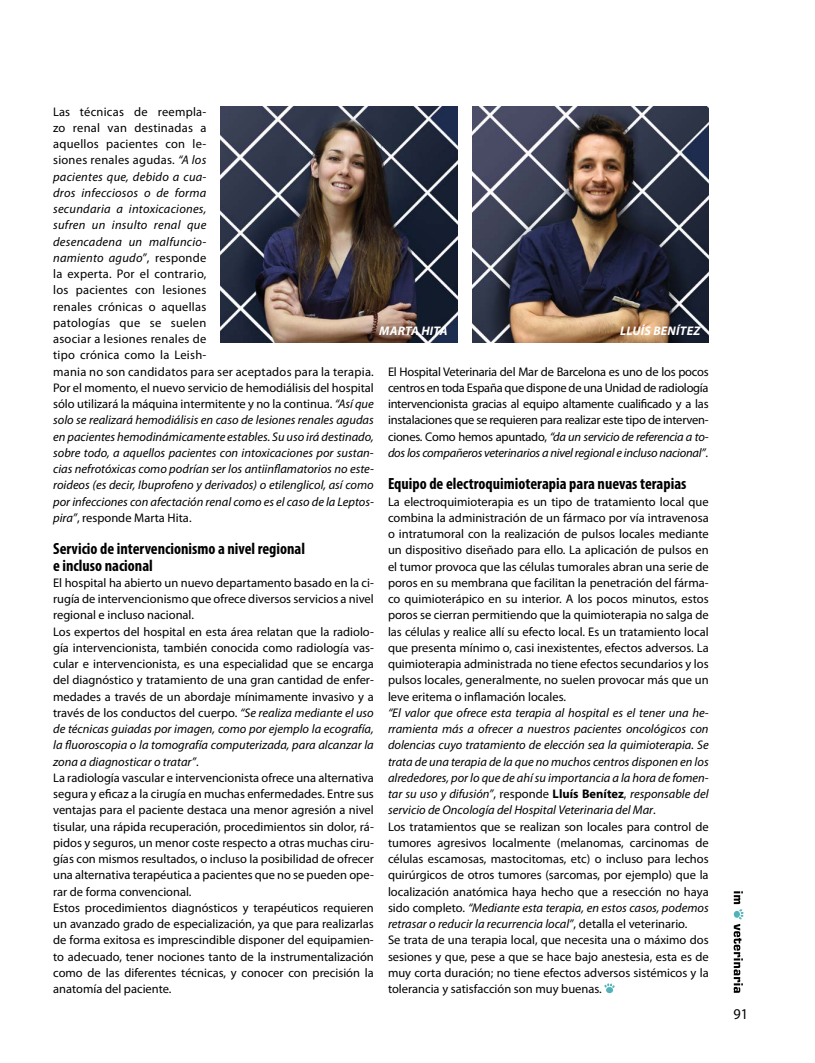
<style>
.page{position:relative;width:815px;height:1063px;background:#fff}
.page>*{position:absolute;margin:0;border:0;box-sizing:border-box;transform-origin:0 0}
.t1{font:700 condensed 16.25px/16.2px "Myriad Pro";color:#000}
.t2{font:15px "Myriad Pro";color:#000;scale:.95 1}
.t3{font:12.5px/16.2px "Myriad Pro";color:#000;text-align:justify}
.t4{font:italic 12.5px/16.2px "Myriad Pro";color:#000}
.t5{font:italic 700 12.5px "Myriad Pro";letter-spacing:.02em;color:#fff}
.s1{font-style:normal}
.s2{font-style:italic}
.s3{font-weight:700}
</style>
<div class="page">
<svg style="left:734px;top:891px;width:10px;height:102px"></svg>
<div style="left:606px;top:987px;width:7px;height:6px;background:#51b3b9;border-radius:50%"></div>
<svg style="left:604px;top:983px;width:11px;height:5px"></svg>
<img style="left:221px;top:106px;width:236px;height:237px">
<img style="left:472px;top:106px;width:237px;height:237px">
<p class="t4" style="left:53px;top:103px;width:322px"><span class="s1">Las técnicas de reempla-<br>zo renal van destinadas a<br>aquellos pacientes con le-<br>siones renales agudas.</span> “A los<br>pacientes que, debido a cua-<br>dros infecciosos o de forma<br>secundaria a intoxicaciones,<br>sufren un insulto renal que<br>desencadena un malfuncio-<br>namiento agudo”<span class="s1">, responde<br>la experta. Por el contrario,<br>los pacientes con lesiones<br>renales crónicas o aquellas<br>patologías que se suelen<br>asociar a lesiones renales de<br>tipo crónica como la Leish-<br>mania no son candidatos para ser aceptados para la terapia.<br>Por el momento, el nuevo servicio de hemodiálisis del hospital sólo utilizará la máquina intermitente y no la continua.</span> “Así que solo se realizará hemodiálisis en caso de lesiones renales agudas en pacientes hemodinámicamente estables. Su uso irá destinado, sobre todo, a aquellos pacientes con intoxicaciones por sustan&shy;cias nefrotóxicas como podrían ser los antiinflamatorios no este&shy;roideos (es decir, Ibuprofeno y derivados) o etilenglicol, así como por infecciones con afectación renal como es el caso de la Leptos&shy;pira”<span class="s1">, responde Marta Hita.</span></p>
<h1 class="t1" style="left:53px;top:541px;width:254px">Servicio de intervencionismo a nivel regional e incluso nacional</h1>
<p class="t3" style="left:53px;top:574px;width:322px;text-align:left">El hospital ha abierto un nuevo departamento basado en la ci&shy;rugía de intervencionismo que ofrece diversos servicios a nivel regional e incluso nacional.<br>Los expertos del hospital en esta área relatan que la radiolo&shy;gía intervencionista, también conocida como radiología vas&shy;cular e intervencionista, es una especialidad que se encarga del diagnóstico y tratamiento de una gran cantidad de enfer&shy;medades a través de un abordaje mínimamente invasivo y a través de los conductos del cuerpo. <span class="s2">“Se realiza mediante el uso de técnicas guiadas por imagen, como por ejemplo la ecografía, la fluoroscopia o la tomografía computerizada, para alcanzar la zona a diagnosticar o tratar”</span>.<br>La radiología vascular e intervencionista ofrece una alternativa segura y eficaz a la cirugía en muchas enfermedades. Entre sus ventajas para el paciente destaca una menor agresión a nivel tisular, una rápida recuperación, procedimientos sin dolor, rá&shy;pidos y seguros, un menor coste respecto a otras muchas ciru&shy;gías con mismos resultados, o incluso la posibilidad de ofrecer una alternativa terapéutica a pacientes que no se pueden ope&shy;rar de forma convencional.<br>Estos procedimientos diagnósticos y terapéuticos requieren un avanzado grado de especialización, ya que para realizarlas de forma exitosa es imprescindible disponer del equipamien&shy;to adecuado, tener nociones tanto de la instrumentalización como de las diferentes técnicas, y conocer con precisión la anatomía del paciente.</p>
<p class="t5" style="left:379px;top:322px;width:70px">MARTA HITA</p>
<p class="t5" style="left:620px;top:322px;width:82px">LLUÍS BENÍTEZ</p>
<p class="t3" style="left:388px;top:363px;width:322px">El Hospital Veterinaria del Mar de Barcelona es uno de los pocos centros en toda España que dispone de una Unidad de radiología intervencionista gracias al equipo altamente cualificado y a las instalaciones que se requieren para realizar este tipo de interven&shy;ciones. Como hemos apuntado, <span class="s2">“da un servicio de referencia a to&shy;dos los compañeros veterinarios a nivel regional e incluso nacional”</span>.</p>
<h1 class="t1" style="left:388px;top:476px;width:300px">Equipo de electroquimioterapia para nuevas terapias</h1>
<p class="t3" style="left:388px;top:493px;width:322px">La electroquimioterapia es un tipo de tratamiento local que combina la administración de un fármaco por vía intravenosa o intratumoral con la realización de pulsos locales mediante un dispositivo diseñado para ello. La aplicación de pulsos en el tumor provoca que las células tumorales abran una serie de poros en su membrana que facilitan la penetración del fárma&shy;co quimioterápico en su interior. A los pocos minutos, estos poros se cierran permitiendo que la quimioterapia no salga de las células y realice allí su efecto local. Es un tratamiento local que presenta mínimo o, casi inexistentes, efectos adversos. La quimioterapia administrada no tiene efectos secundarios y los pulsos locales, generalmente, no suelen provocar más que un leve eritema o inflamación locales.</p>
<p class="t3" style="left:388px;top:704px;width:322px;text-align:left"><span class="s2">“El valor que ofrece esta terapia al hospital es el tener una he&shy;rramienta más a ofrecer a nuestros pacientes oncológicos con dolencias cuyo tratamiento de elección sea la quimioterapia. Se trata de una terapia de la que no muchos centros disponen en los alrededores, por lo que de ahí su importancia a la hora de fomen&shy;tar su uso y difusión”</span>, responde <span class="s3">Lluís Benítez</span>, <span class="s2">responsable del servicio de Oncología del Hospital Veterinaria del Mar</span>.<br>Los tratamientos que se realizan son locales para control de tumores agresivos localmente (melanomas, carcinomas de células escamosas, mastocitomas, etc) o incluso para lechos quirúrgicos de otros tumores (sarcomas, por ejemplo) que la localización anatómica haya hecho que a resección no haya sido completo. <span class="s2">“Mediante esta terapia, en estos casos, podemos retrasar o reducir la recurrencia local”</span>, detalla el veterinario.<br>Se trata de una terapia local, que necesita una o máximo dos sesiones y que, pese a que se hace bajo anestesia, esta es de muy corta duración; no tiene efectos adversos sistémicos y la tolerancia y satisfacción son muy buenas.</p>
<p class="t2" style="left:733px;top:1005px;width:17px">91</p>
</div>
